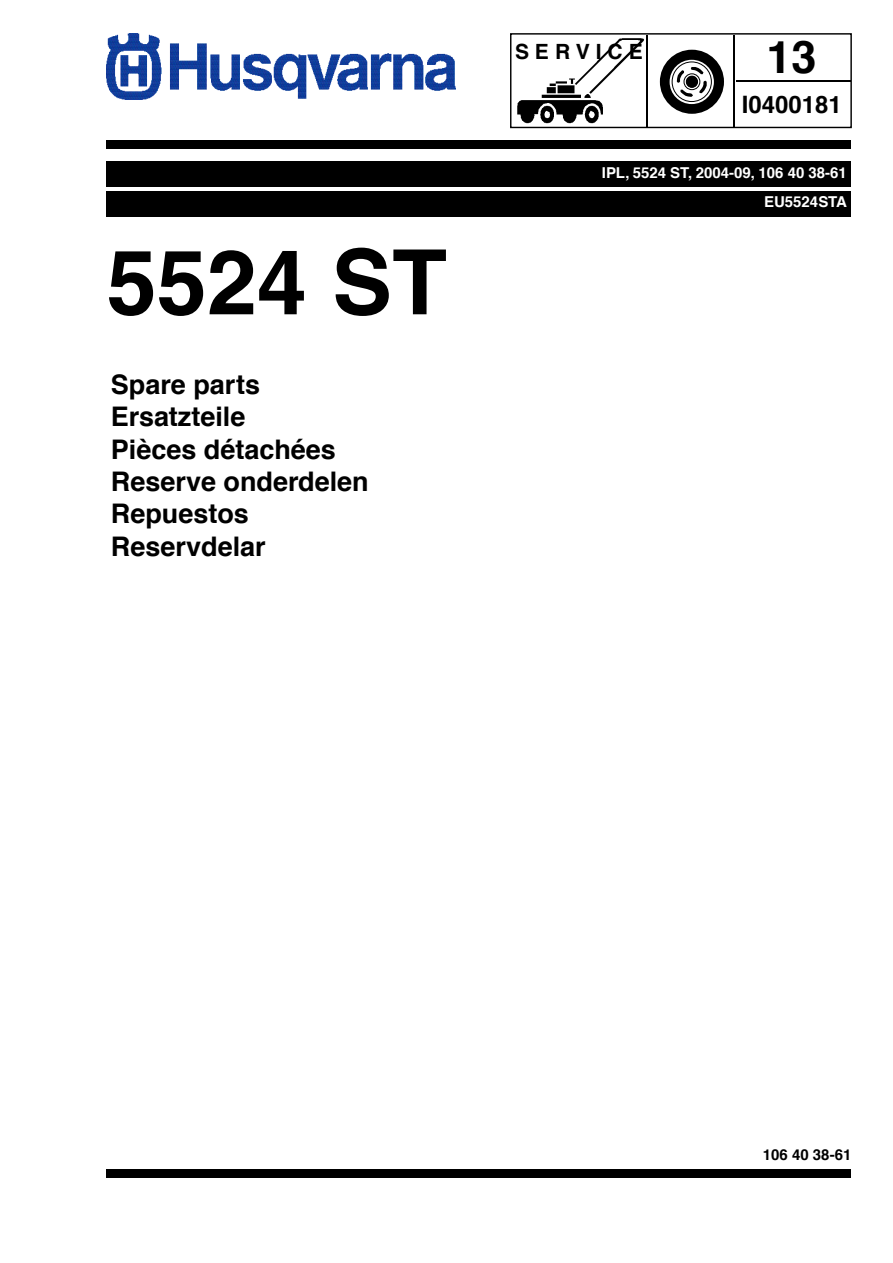
<style>
.page{position:relative;width:893px;height:1263px;background:#fff}
.page>*{position:absolute;margin:0;border:0;box-sizing:border-box;transform-origin:0 0}
.t1{font:700 90px "Helvetica";color:#000}
.t2{font:700 45px "Helvetica";color:#000}
.t3{font:700 27px/32.4px "Helvetica";color:#000}
.t4{font:700 24px "Helvetica";color:#000}
.t5{font:700 21px "Helvetica";letter-spacing:.28em;color:#000}
.t6{font:700 15px "Helvetica";color:#fff}
.t7{font:700 15px "Helvetica";color:#000}
</style>
<div class="page">
<svg style="left:517px;top:38px;width:127px;height:85px"></svg>
<svg style="left:660px;top:50px;width:64px;height:64px"></svg>
<img style="left:107px;top:34px;width:348px;height:65px">
<div style="left:510px;top:33px;width:341px;height:95px;border:1px solid #000"></div>
<hr style="left:646px;top:35px;width:1px;height:92px;background:#000">
<hr style="left:733px;top:35px;width:1px;height:92px;background:#000">
<div style="left:107px;top:162px;width:744px;height:25px;background:#000"></div>
<div style="left:107px;top:140px;width:744px;height:9px;background:#000"></div>
<div style="left:107px;top:1169px;width:744px;height:9px;background:#000"></div>
<div style="left:107px;top:191px;width:744px;height:26px;background:#000"></div>
<hr style="left:736px;top:80px;width:115px;height:1px;background:#000">
<h1 class="t1" style="left:107px;top:245px;width:342px">5524 ST</h1>
<p class="t3" style="left:111px;top:370px;width:259px">Spare parts<br>Ersatzteile<br>Pièces détachées<br>Reserve onderdelen<br>Repuestos<br>Reservdelar</p>
<p class="t5" style="left:515px;top:43px;width:129px">SERVICE</p>
<h2 class="t2" style="left:766px;top:38px;width:52px">13</h2>
<p class="t4" style="left:741px;top:94px;width:102px">I0400181</p>
<p class="t6" style="left:602px;top:166px;width:246px">IPL, 5524 ST, 2004-09, 106 40 38-61</p>
<p class="t6" style="left:764px;top:196px;width:84px">EU5524STA</p>
<p class="t7" style="left:763px;top:1148px;width:90px">106 40 38-61</p>
</div>
